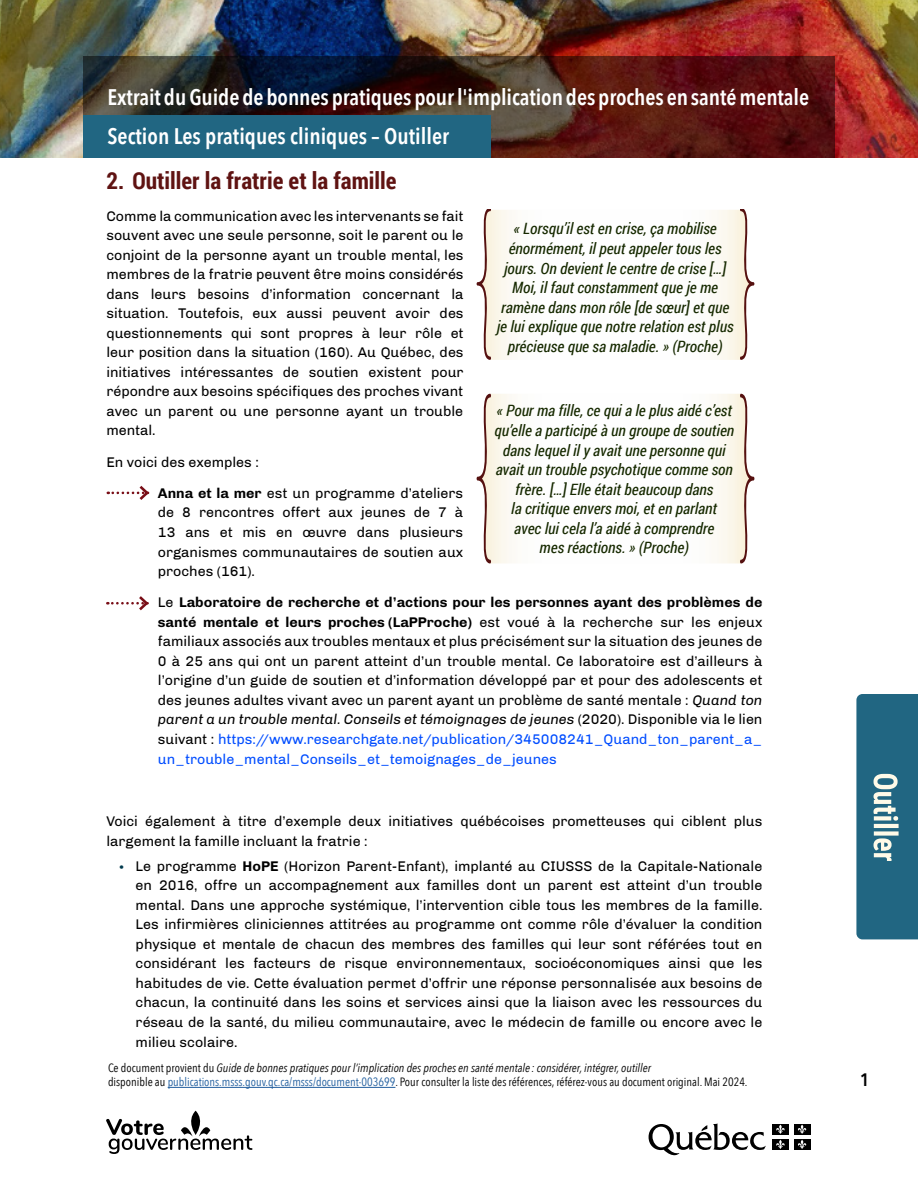
<style>
.page{position:relative;width:918px;height:1188px;background:#fff}
.page>*{position:absolute;margin:0;border:0;box-sizing:border-box;transform-origin:0 0}
.t1{font:700 23.4px "Roboto Condensed";color:#5f1312}
.t2{font:600 22.5px/39px "Avenir Next Condensed";letter-spacing:-.005em;color:#fff}
.t3{font:600 18px "Avenir Next Condensed";color:#000}
.t4{font:italic 15.6px/19.5px "Roboto Condensed";color:#162900;text-align:center}
.t5{font:14.25px/19.5px "Chivo";color:#000;text-align:justify}
.t6{font:12px/14.4px "Avenir Next Condensed";color:#000}
.s1{font-weight:700}
.s2{font-style:italic}
.s3{color:#004dff}
.s4{font-size:11.7px;color:#003a4d}
.s5{color:#215e9e}
</style>
<div class="page">
<img style="left:0;top:0;width:918px;height:158px">
<hr style="left:168px;top:1087px;width:227px;height:1px;background:#215e9e">
<img style="left:106px;top:1110px;width:147px;height:44px">
<img style="left:648px;top:1123px;width:163px;height:32px">
<svg style="left:856px;top:694px;width:62px;height:245px;background:#317189"></svg>
<svg style="left:83px;top:56px;width:751px;height:102px;background:#431e1c"></svg>
<div style="left:83px;top:116px;width:407px;height:42px;background:#216682"></div>
<svg style="left:108px;top:485px;width:42px;height:15px"></svg>
<svg style="left:107px;top:596px;width:42px;height:15px"></svg>
<svg style="left:491px;top:394px;width:249px;height:169px"></svg>
<svg style="left:477px;top:394px;width:14px;height:169px"></svg>
<svg style="left:740px;top:394px;width:14px;height:169px"></svg>
<svg style="left:477px;top:210px;width:277px;height:150px"></svg>
<h2 class="t2" style="left:107px;top:77px;width:703px">Extrait du Guide de bonnes pratiques pour l'implication des proches en santé mentale<br>Section Les pratiques cliniques – Outiller</h2>
<p class="t1" style="left:106px;top:165px;width:292px">2. Outiller la fratrie et la famille</p>
<p class="t5" style="left:106px;top:206px;width:359px">Comme la communication avec les intervenants se fait souvent avec une seule personne, soit le parent ou le conjoint de la personne ayant un trouble mental, les membres de la fratrie peuvent être moins considérés dans leurs besoins d’information concernant la situation. Toutefois, eux aussi peuvent avoir des questionnements qui sont propres à leur rôle et leur position dans la situation (160). Au Québec, des initiatives intéressantes de soutien existent pour répondre aux besoins spécifiques des proches vivant avec un parent ou une personne ayant un trouble mental.</p>
<p class="t5" style="left:158px;top:446px;width:307px;line-height:31.2px;text-indent:-52px">En voici des exemples :<br><span class="s1">Anna et la mer</span> est un programme d’ateliers</p>
<p class="t5" style="left:158px;top:503px;width:307px">de 8 rencontres offert aux jeunes de 7 à 13 ans et mis en œuvre dans plusieurs organismes communautaires de soutien aux proches (161).</p>
<p class="t5" style="left:158px;top:593px;width:606px">Le <span class="s1">Laboratoire de recherche et d’actions pour les personnes ayant des problèmes de santé mentale et leurs proches (LaPProche)</span> est voué à la recherche sur les enjeux familiaux associés aux troubles mentaux et plus précisément sur la situation des jeunes de 0 à 25 ans qui ont un parent atteint d’un trouble mental. Ce laboratoire est d’ailleurs à l’origine d’un guide de soutien et d’information développé par et pour des adolescents et des jeunes adultes vivant avec un parent ayant un problème de santé mentale : <span class="s2">Quand ton parent a un trouble mental. Conseils et témoignages de jeunes</span> (2020). Disponible via le lien suivant : <span class="s3">https://www.researchgate.net/publication/345008241_Quand_ton_parent_a_ un_trouble_mental_Conseils_et_temoignages_de_jeunes</span></p>
<p class="t4" style="left:497px;top:219px;width:238px">« Lorsqu’il est en crise, ça mobilise énormément, il peut appeler tous les jours. On devient le centre de crise […] Moi, il faut constamment que je me ramène dans mon rôle [de sœur] et que je lui explique que notre relation est plus précieuse que sa maladie. » (Proche)</p>
<p class="t4" style="left:494px;top:401px;width:241px">« Pour ma fille, ce qui a le plus aidé c’est qu’elle a participé à un groupe de soutien dans lequel il y avait une personne qui avait un trouble psychotique comme son frère. […] Elle était beaucoup dans<br>la critique envers moi, et en parlant<br>avec lui cela l’a aidé à comprendre<br>mes réactions. » (Proche)</p>
<p class="t5" style="left:106px;top:811px;width:658px">Voici également à titre d’exemple deux initiatives québécoises prometteuses qui ciblent plus largement la famille incluant la fratrie :</p>
<p class="t5" style="left:136px;top:856px;width:628px;text-indent:-18px"><span class="s4">•</span> Le programme <span class="s1">HoPE</span> (Horizon Parent-Enfant), implanté au CIUSSS de la Capitale-Nationale en 2016, offre un accompagnement aux familles dont un parent est atteint d’un trouble mental. Dans une approche systémique, l’intervention cible tous les membres de la famille.<br>Les infirmières cliniciennes attitrées au programme ont comme rôle d’évaluer la condition physique et mentale de chacun des membres des familles qui leur sont référées tout en considérant les facteurs de risque environnementaux, socioéconomiques ainsi que les habitudes de vie. Cette évaluation permet d’offrir une réponse personnalisée aux besoins de chacun, la continuité dans les soins et services ainsi que la liaison avec les ressources du réseau de la santé, du milieu communautaire, avec le médecin de famille ou encore avec le milieu scolaire.</p>
<p class="t6" style="left:108px;top:1060px;width:641px">Ce document provient du <span class="s2">Guide de bonnes pratiques pour l’implication des proches en santé mentale : considérer, intégrer, outiller<br></span>disponible au <span class="s5">publications.msss.gouv.qc.ca/msss/document-003699</span>. Pour consulter la liste des références, référez-vous au document original. Mai 2024.</p>
<p class="t3" style="left:860px;top:1065px;width:10px">1</p>
</div>
